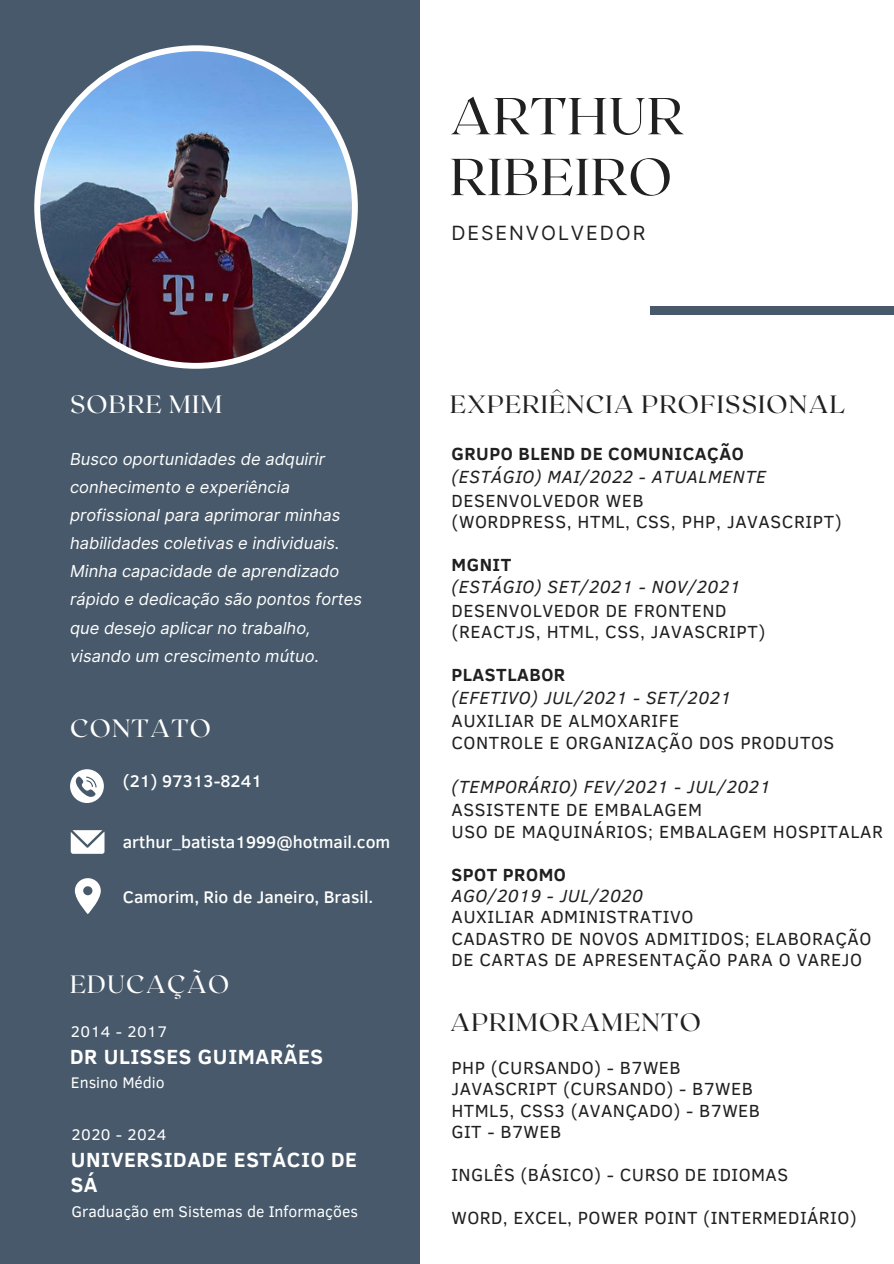
<style>
.page{position:relative;width:894px;height:1264px;background:#fff}
.page>*{position:absolute;margin:0;border:0;box-sizing:border-box;transform-origin:0 0}
.t1{font:51.75px "Roxborough CF";letter-spacing:.025em;color:#202021}
.t2{font:25.05px "Roxborough CF";letter-spacing:.05em;color:#202021}
.t3{font:25.05px "Roxborough CF";letter-spacing:.05em;color:#fff}
.t4{font:700 21px/24.8px "Clear Sans";letter-spacing:.03em;color:#fff}
.t5{font:19.65px "Inter";letter-spacing:.1em;color:#202021}
.t6{font:18px/21.5px "Clear Sans";letter-spacing:.03em;color:#202021}
.t7{font:italic 18px "Clear Sans";letter-spacing:.03em;color:#202021}
.t8{font:700 18px "Clear Sans";letter-spacing:.03em;color:#202021}
.t9{font:500 17.25px "Clear Sans";color:#fff}
.t10{font:italic 16.5px/28.2px "Inter";color:#fff}
.t11{font:15.75px "Clear Sans";color:#fff}
.t12{font:15.75px "Clear Sans";letter-spacing:.03em;color:#fff}
</style>
<div class="page">
<div style="left:650px;top:306px;width:243px;height:9px;background:#47596a"></div>
<div style="left:0;top:0;width:419px;height:1263px;background:#47596a"></div>
<svg style="left:34px;top:45px;width:324px;height:324px"></svg>
<svg style="left:71px;top:830px;width:33px;height:23px"></svg>
<svg style="left:70px;top:769px;width:34px;height:34px"></svg>
<svg style="left:75px;top:878px;width:26px;height:36px"></svg>
<p class="t1" style="left:450px;top:82px;width:235px">ARTHUR</p>
<p class="t1" style="left:450px;top:143px;width:223px">RIBEIRO</p>
<p class="t5" style="left:451px;top:221px;width:195px">DESENVOLVEDOR</p>
<p class="t3" style="left:70px;top:388px;width:154px">SOBRE MIM</p>
<p class="t2" style="left:450px;top:388px;width:396px">EXPERIÊNCIA PROFISSIONAL</p>
<p class="t8" style="left:451px;top:441px;width:294px">GRUPO BLEND DE COMUNICAÇÃO</p>
<p class="t7" style="left:451px;top:463px;width:316px">(ESTÁGIO) MAI/2022 - ATUALMENTE</p>
<p class="t6" style="left:451px;top:488px;width:193px">DESENVOLVEDOR WEB</p>
<p class="t6" style="left:451px;top:510px;width:391px">(WORDPRESS, HTML, CSS, PHP, JAVASCRIPT)</p>
<p class="t8" style="left:451px;top:551px;width:61px">MGNIT</p>
<p class="t7" style="left:451px;top:574px;width:291px">(ESTÁGIO) SET/2021 - NOV/2021</p>
<p class="t6" style="left:451px;top:599px;width:276px">DESENVOLVEDOR DE FRONTEND</p>
<p class="t6" style="left:451px;top:620px;width:315px">(REACTJS, HTML, CSS, JAVASCRIPT)</p>
<p class="t8" style="left:451px;top:661px;width:115px">PLASTLABOR</p>
<p class="t7" style="left:451px;top:684px;width:281px">(EFETIVO) JUL/2021 - SET/2021</p>
<p class="t6" style="left:451px;top:709px;width:229px">AUXILIAR DE ALMOXARIFE</p>
<p class="t6" style="left:451px;top:730px;width:384px">CONTROLE E ORGANIZAÇÃO DOS PRODUTOS</p>
<p class="t7" style="left:451px;top:773px;width:320px">(TEMPORÁRIO) FEV/2021 - JUL/2021</p>
<p class="t6" style="left:451px;top:798px;width:252px">ASSISTENTE DE EMBALAGEM</p>
<p class="t6" style="left:451px;top:819px;width:433px">USO DE MAQUINÁRIOS; EMBALAGEM HOSPITALAR</p>
<p class="t8" style="left:451px;top:861px;width:116px">SPOT PROMO</p>
<p class="t7" style="left:451px;top:882px;width:193px">AGO/2019 - JUL/2020</p>
<p class="t6" style="left:451px;top:905px;width:243px">AUXILIAR ADMINISTRATIVO</p>
<p class="t6" style="left:451px;top:926px;width:421px">CADASTRO DE NOVOS ADMITIDOS; ELABORAÇÃO<br>DE CARTAS DE APRESENTAÇÃO PARA O VAREJO</p>
<p class="t10" style="left:70px;top:444px;width:293px">Busco oportunidades de adquirir conhecimento e experiência profissional para aprimorar minhas habilidades coletivas e individuais.<br>Minha capacidade de aprendizado rápido e dedicação são pontos fortes que desejo aplicar no trabalho, visando um crescimento mútuo.</p>
<p class="t3" style="left:70px;top:711px;width:142px">CONTATO</p>
<p class="t9" style="left:123px;top:768px;width:141px">(21) 97313-8241</p>
<p class="t9" style="left:123px;top:829px;width:269px">arthur_batista1999@hotmail.com</p>
<p class="t9" style="left:123px;top:884px;width:252px">Camorim, Rio de Janeiro, Brasil.</p>
<p class="t3" style="left:70px;top:967px;width:160px">EDUCAÇÃO</p>
<p class="t12" style="left:71px;top:1020px;width:98px">2014 - 2017</p>
<p class="t4" style="left:70px;top:1042px;width:254px">DR ULISSES GUIMARÃES</p>
<p class="t11" style="left:71px;top:1071px;width:95px">Ensino Médio</p>
<p class="t12" style="left:71px;top:1122px;width:97px">2020 - 2024</p>
<p class="t4" style="left:71px;top:1146px;width:288px">UNIVERSIDADE ESTÁCIO DE<br>SÁ</p>
<p class="t11" style="left:71px;top:1199px;width:288px">Graduação em Sistemas de Informações</p>
<p class="t2" style="left:450px;top:1006px;width:252px">APRIMORAMENTO</p>
<p class="t6" style="left:451px;top:1055px;width:231px">PHP (CURSANDO) - B7WEB</p>
<p class="t6" style="left:451px;top:1077px;width:303px">JAVASCRIPT (CURSANDO) - B7WEB</p>
<p class="t6" style="left:451px;top:1098px;width:310px">HTML5, CSS3 (AVANÇADO) - B7WEB</p>
<p class="t6" style="left:451px;top:1120px;width:111px">GIT - B7WEB</p>
<p class="t6" style="left:451px;top:1162px;width:338px">INGLÊS (BÁSICO) - CURSO DE IDIOMAS</p>
<p class="t6" style="left:451px;top:1205px;width:407px">WORD, EXCEL, POWER POINT (INTERMEDIÁRIO)</p>
</div>
